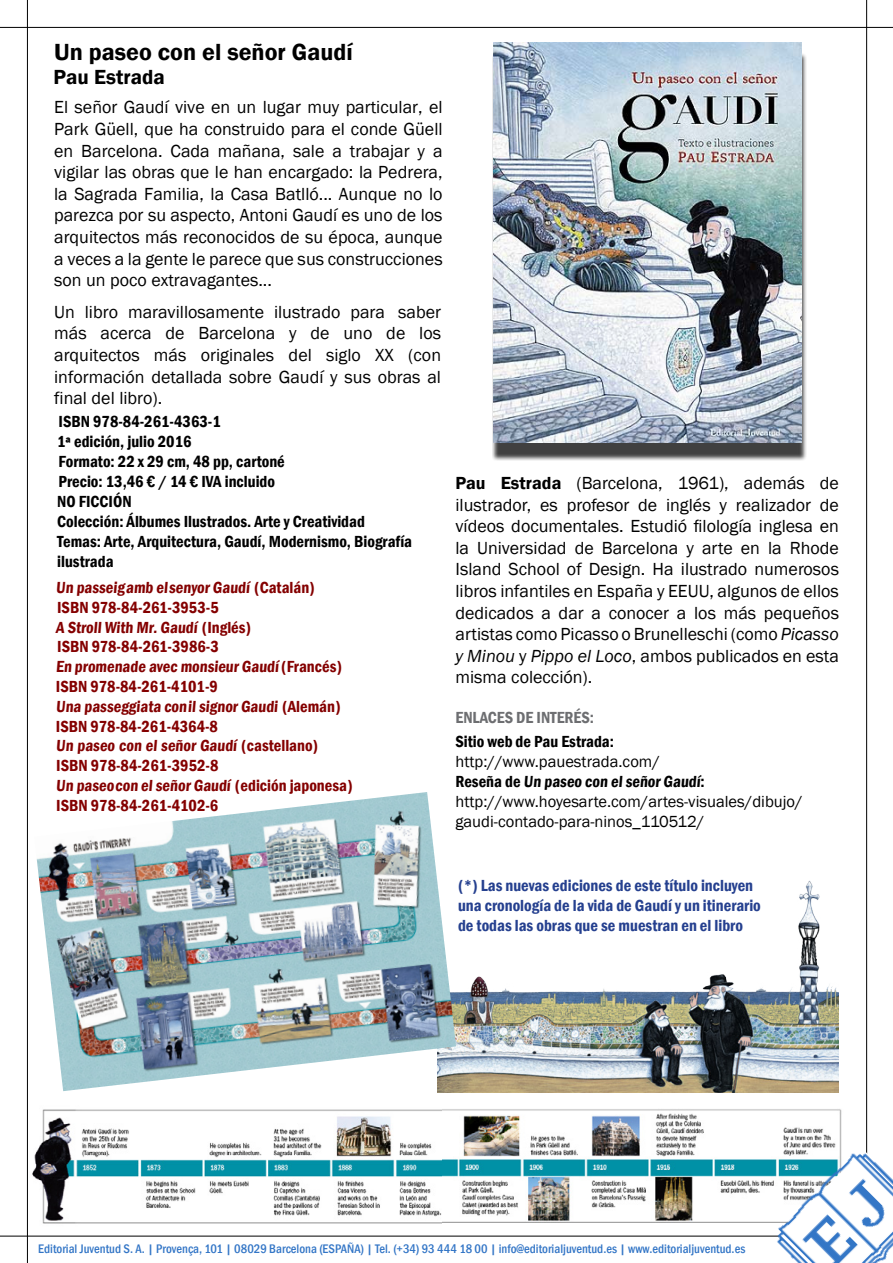
<style>
.page{position:relative;width:893px;height:1263px;background:#fff}
.page>*{position:absolute;margin:0;border:0;box-sizing:border-box;transform-origin:0 0}
.t1{font:600 24px "Franklin Gothic";color:#000}
.t2{font:600 21px "Franklin Gothic";color:#000}
.t3{font:18px/21.6px "Franklin Gothic";color:#000;text-align:justify}
.t4{font:600 condensed 16.5px/19.8px "Franklin Gothic";color:#840000}
.t5{font:600 condensed 16.5px/20px "Franklin Gothic";color:#000}
.t6{font:600 condensed 16.5px/19.8px "Franklin Gothic";color:#25408f}
.t7{font:16.5px/19.8px "Franklin Gothic";color:#000}
.t8{font:600 condensed 16.5px "Franklin Gothic";color:#6d6e71}
.t9{font:500 condensed 12.75px "Franklin Gothic";color:#3275c6}
.s1{font-weight:600}
.s2{font-style:italic}
</style>
<div class="page">
<hr style="left:27px;top:0;width:1px;height:1263px;background:#000">
<hr style="left:0;top:1236px;width:893px;height:1px;background:#000">
<hr style="left:0;top:27px;width:893px;height:1px;background:#000">
<hr style="left:866px;top:0;width:1px;height:1263px;background:#000">
<img style="left:438px;top:880px;width:401px;height:212px">
<img style="left:32px;top:1109px;width:411px;height:115px">
<img style="left:443px;top:1109px;width:399px;height:114px">
<img style="left:36px;top:792px;width:420px;height:299px">
<div style="left:492px;top:53px;width:315px;height:408px;background:#000;opacity:.75"></div>
<img style="left:493px;top:43px;width:308px;height:400px">
<img style="left:745px;top:1120px;width:148px;height:143px">
<h1 class="t1" style="left:54px;top:38px;width:300px">Un paseo con el señor Gaudí</h1>
<p class="t2" style="left:54px;top:64px;width:113px">Pau Estrada</p>
<p class="t3" style="left:54px;top:97px;width:390px">El señor Gaudí vive en un lugar muy particular, el Park Güell, que ha construido para el conde Güell en Barcelona. Cada mañana, sale a trabajar y a vigilar las obras que le han encargado: la Pedrera, la Sagrada Familia, la Casa Batlló... Aunque no lo parezca por su aspecto, Antoni Gaudí es uno de los arquitectos más reconocidos de su época, aunque a veces a la gente le parece que sus construcciones son un poco extravagantes...</p>
<p class="t3" style="left:54px;top:301px;width:388px">Un libro maravillosamente ilustrado para saber más acerca de Barcelona y de uno de los arquitectos más originales del siglo XX (con información detallada sobre Gaudí y sus obras al final del libro).</p>
<p class="t5" style="left:57px;top:412px;width:356px">ISBN 978-84-261-4363-1<br>1ª edición, julio 2016<br>Formato: 22 x 29 cm, 48 pp, cartoné<br>Precio: 13,46 € / 14 € IVA incluido<br>NO FICCIÓN<br>Colección: Álbumes Ilustrados. Arte y Creatividad<br>Temas: Arte, Arquitectura, Gaudí, Modernismo, Biografía ilustrada</p>
<p class="t4" style="left:56px;top:577px;width:298px">Un passeigamb elsenyor Gaudí (Catalán)<br>ISBN 978-84-261-3953-5<br>A Stroll With Mr. Gaudí (Inglés)<br>ISBN 978-84-261-3986-3<br>En promenade avec monsieur Gaudí (Francés)<br>ISBN 978-84-261-4101-9<br>Una passeggiata conil signor Gaudi (Alemán)<br>ISBN 978-84-261-4364-8<br>Un paseo con el señor Gaudí (castellano)<br>ISBN 978-84-261-3952-8<br>Un paseocon el señor Gaudí (edición japonesa)<br>ISBN 978-84-261-4102-6</p>
<p class="t3" style="left:455px;top:473px;width:385px"><span class="s1">Pau Estrada</span> (Barcelona, 1961), además de ilustrador, es profesor de inglés y realizador de vídeos documentales. Estudió filología inglesa en la Universidad de Barcelona y arte en la Rhode Island School of Design. Ha ilustrado numerosos libros infantiles en España y EEUU, algunos de ellos dedicados a dar a conocer a los más pequeños artistas como Picasso o Brunelleschi (como <span class="s2">Picasso y Minou</span> y <span class="s2">Pippo el Loco</span>, ambos publicados en esta misma colección).</p>
<p class="t8" style="left:455px;top:707px;width:140px">ENLACES DE INTERÉS:</p>
<p class="t5" style="left:455px;top:732px;width:160px">Sitio web de Pau Estrada:</p>
<p class="t7" style="left:455px;top:752px;width:206px">http://www.pauestrada.com/</p>
<p class="t5" style="left:455px;top:771px;width:251px">Reseña de Un paseo con el señor Gaudí:</p>
<p class="t7" style="left:455px;top:792px;width:349px">http://www.hoyesarte.com/artes-visuales/dibujo/ gaudi-contado-para-ninos_110512/</p>
<p class="t6" style="left:458px;top:875px;width:304px">(*) Las nuevas ediciones de este título incluyen una cronología de la vida de Gaudí y un itinerario de todas las obras que se muestran en el libro</p>
<p class="t9" style="left:38px;top:1240px;width:709px">Editorial Juventud S. A. | Provença, 101 | 08029 Barcelona (ESPAÑA) | Tel. (+34) 93 444 18 00 | info@editorialjuventud.es | www.editorialjuventud.es</p>
</div>
